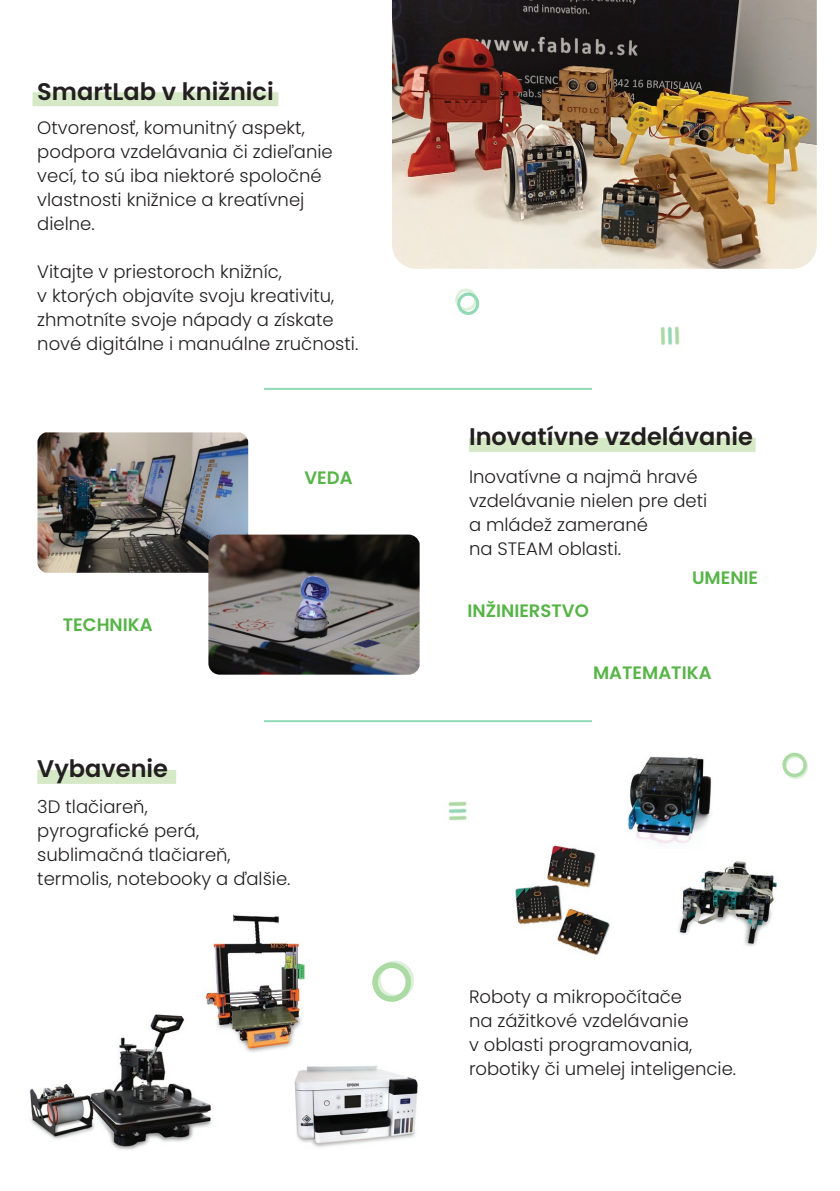
<style>
.page{position:relative;width:840px;height:1191px;background:#fff}
.page>*{position:absolute;margin:0;border:0;box-sizing:border-box;transform-origin:0 0}
.t1{font:600 24px "Poppins";color:#231f20}
.t2{font:300 18px/24px "Poppins";color:#231f20}
.t3{font:600 18px "Poppins";color:#57b447}
</style>
<div class="page">
<img style="left:392px;top:0;width:424px;height:269px">
<img style="left:37px;top:432px;width:211px;height:141px">
<img style="left:208px;top:534px;width:211px;height:140px">
<img style="left:455px;top:288px;width:25px;height:27px">
<div style="left:32px;top:92px;width:246px;height:14px;background:#d6e9c6"></div>
<div style="left:468px;top:438px;width:287px;height:14px;background:#d6e9c6"></div>
<div style="left:37px;top:770px;width:139px;height:14px;background:#d6e9c6"></div>
<img style="left:660px;top:326px;width:20px;height:20px">
<img style="left:448px;top:801px;width:19px;height:20px">
<img style="left:678px;top:861px;width:100px;height:85px">
<img style="left:515px;top:845px;width:95px;height:111px">
<img style="left:627px;top:756px;width:85px;height:87px">
<img style="left:294px;top:1065px;width:124px;height:82px">
<img style="left:29px;top:1014px;width:183px;height:136px">
<img style="left:202px;top:914px;width:104px;height:138px">
<img style="left:372px;top:961px;width:42px;height:41px">
<img style="left:782px;top:752px;width:26px;height:27px">
<hr style="left:264px;top:388px;width:327px;height:2px;background:#22b371">
<hr style="left:264px;top:720px;width:327px;height:2px;background:#22b371">
<h1 class="t1" style="left:37px;top:77px;width:238px">SmartLab v knižnici</h1>
<p class="t2" style="left:37px;top:115px;width:297px">Otvorenosť, komunitný aspekt, podpora vzdelávania či zdieľanie vecí, to sú iba niektoré spoločné vlastnosti knižnice a kreatívnej dielne.</p>
<p class="t2" style="left:37px;top:259px;width:322px">Vitajte v priestoroch knižníc,<br>v ktorých objavíte svoju kreativitu, zhmotníte svoje nápady a získate nové digitálne i manuálne zručnosti.</p>
<p class="t3" style="left:304px;top:467px;width:50px">VEDA</p>
<p class="t3" style="left:63px;top:615px;width:91px">TECHNIKA</p>
<h1 class="t1" style="left:37px;top:755px;width:132px">Vybavenie</h1>
<p class="t2" style="left:37px;top:795px;width:255px">3D tlačiareň,<br>pyrografické perá, sublimačná tlačiareň, termolis, notebooky a ďalšie.</p>
<h1 class="t1" style="left:469px;top:423px;width:285px">Inovatívne vzdelávanie</h1>
<p class="t2" style="left:468px;top:464px;width:240px">Inovatívne a najmä hravé vzdelávanie nielen pre deti a mládež zamerané<br>na STEAM oblasti.</p>
<p class="t3" style="left:467px;top:600px;width:123px">INŽINIERSTVO</p>
<p class="t3" style="left:691px;top:567px;width:68px">UMENIE</p>
<p class="t3" style="left:592px;top:662px;width:120px">MATEMATIKA</p>
<p class="t2" style="left:468px;top:985px;width:268px">Roboty a mikropočítače<br>na zážitkové vzdelávanie<br>v oblasti programovania, robotiky či umelej inteligencie.</p>
</div>
